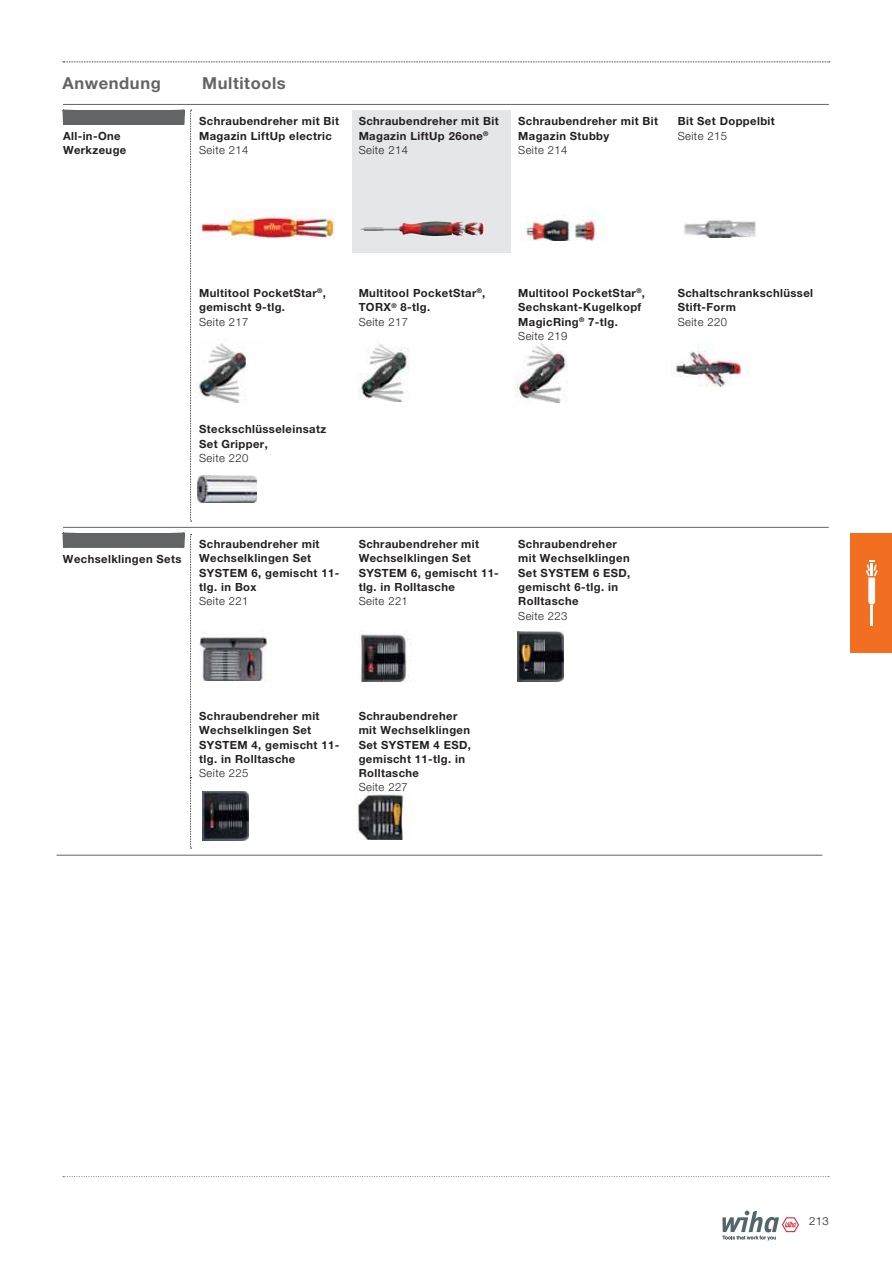
<style>
.page{position:relative;width:892px;height:1262px;background:#fff}
.page>*{position:absolute;margin:0;border:0;box-sizing:border-box;transform-origin:0 0}
.t1{font:700 16.5px "Helvetica Neue LT Pro";letter-spacing:.035em;color:#636466}
.t2{font:700 11.25px/14.2px "Helvetica Neue LT Pro";letter-spacing:.035em;color:#231f20}
.t3{font:300 11.25px "Helvetica Neue LT Pro";letter-spacing:.035em;color:#231f20}
.t4{font:300 11.25px "Helvetica Neue LT Pro";color:#221f1f}
.s1{font-weight:300}
</style>
<div class="page">
<svg style="left:722px;top:1210px;width:77px;height:30px"></svg>
<div style="left:850px;top:533px;width:42px;height:119px;background:#f26e20"></div>
<svg style="left:63px;top:61px;width:766px;height:1px"></svg>
<hr style="left:63px;top:104px;width:765px;height:1px;background:#636466">
<hr style="left:63px;top:527px;width:765px;height:1px;background:#636466">
<hr style="left:57px;top:854px;width:765px;height:1px;background:#636466">
<svg style="left:62px;top:109px;width:137px;height:739px"></svg>
<div style="left:352px;top:110px;width:158px;height:142px;background:#e5e6e7"></div>
<hr style="left:870px;top:605px;width:2px;height:21px;background:#fff">
<svg style="left:866px;top:560px;width:11px;height:44px"></svg>
<img style="left:199px;top:208px;width:135px;height:32px">
<img style="left:360px;top:221px;width:99px;height:10px">
<img style="left:524px;top:213px;width:82px;height:28px">
<img style="left:674px;top:343px;width:75px;height:43px">
<img style="left:515px;top:343px;width:52px;height:59px">
<img style="left:359px;top:344px;width:50px;height:58px">
<img style="left:196px;top:338px;width:50px;height:64px">
<img style="left:197px;top:476px;width:60px;height:26px">
<img style="left:517px;top:631px;width:46px;height:50px">
<img style="left:360px;top:631px;width:48px;height:50px">
<img style="left:199px;top:632px;width:68px;height:49px">
<img style="left:202px;top:791px;width:46px;height:49px">
<img style="left:356px;top:791px;width:49px;height:48px">
<img style="left:684px;top:220px;width:72px;height:17px">
<h1 class="t1" style="left:63px;top:77px;width:100px">Anwendung</h1>
<h1 class="t1" style="left:202px;top:77px;width:85px">Multitools</h1>
<p class="t2" style="left:63px;top:130px;width:65px">All-in-One<br>Werkzeuge</p>
<p class="t2" style="left:199px;top:115px;width:141px">Schraubendreher mit Bit<br>Magazin LiftUp electric</p>
<p class="t3" style="left:199px;top:146px;width:51px">Seite 214</p>
<p class="t2" style="left:358px;top:115px;width:141px">Schraubendreher mit Bit<br>Magazin LiftUp 26one<sup>®<br></sup><span class="s1">Seite 214</span></p>
<p class="t2" style="left:518px;top:115px;width:141px">Schraubendreher mit Bit<br>Magazin Stubby</p>
<p class="t3" style="left:518px;top:146px;width:51px">Seite 214</p>
<p class="t2" style="left:677px;top:115px;width:99px">Bit Set Doppelbit</p>
<p class="t3" style="left:677px;top:131px;width:51px">Seite 215</p>
<p class="t2" style="left:199px;top:287px;width:128px">Multitool PocketStar<sup>®</sup>, gemischt 9-tlg.</p>
<p class="t3" style="left:199px;top:317px;width:51px">Seite 217</p>
<p class="t2" style="left:358px;top:287px;width:128px">Multitool PocketStar<sup>®</sup>,<br>TORX<sup>®</sup> 8-tlg.<br><span class="s1">Seite 217</span></p>
<p class="t2" style="left:518px;top:287px;width:128px">Multitool PocketStar<sup>®</sup>,<br>Sechskant-Kugelkopf<br>MagicRing<sup>®</sup> 7-tlg.<br><span class="s1">Seite 219</span></p>
<p class="t2" style="left:677px;top:287px;width:137px">Schaltschrankschlüssel<br>Stift-Form</p>
<p class="t3" style="left:677px;top:317px;width:51px">Seite 220</p>
<p class="t2" style="left:199px;top:423px;width:129px">Steckschlüsseleinsatz<br>Set Gripper,</p>
<p class="t3" style="left:199px;top:453px;width:51px">Seite 220</p>
<p class="t2" style="left:63px;top:552px;width:120px">Wechselklingen Sets</p>
<p class="t2" style="left:199px;top:538px;width:142px">Schraubendreher mit<br>Wechselklingen Set<br>SYSTEM 6, gemischt 11- tlg. in Box</p>
<p class="t3" style="left:199px;top:597px;width:51px">Seite 221</p>
<p class="t2" style="left:358px;top:538px;width:142px">Schraubendreher mit<br>Wechselklingen Set<br>SYSTEM 6, gemischt 11- tlg. in Rolltasche</p>
<p class="t3" style="left:358px;top:597px;width:51px">Seite 221</p>
<p class="t2" style="left:518px;top:538px;width:114px">Schraubendreher mit Wechselklingen<br>Set SYSTEM 6 ESD, gemischt 6-tlg. in<br>Rolltasche</p>
<p class="t3" style="left:518px;top:611px;width:51px">Seite 223</p>
<p class="t2" style="left:199px;top:710px;width:142px">Schraubendreher mit<br>Wechselklingen Set<br>SYSTEM 4, gemischt 11- tlg. in Rolltasche</p>
<p class="t3" style="left:199px;top:769px;width:51px">Seite 225</p>
<p class="t2" style="left:358px;top:710px;width:114px">Schraubendreher mit Wechselklingen<br>Set SYSTEM 4 ESD, gemischt 11-tlg. in<br>Rolltasche</p>
<p class="t3" style="left:358px;top:783px;width:51px">Seite 227</p>
<p class="t4" style="left:809px;top:1216px;width:21px">213</p>
</div>
